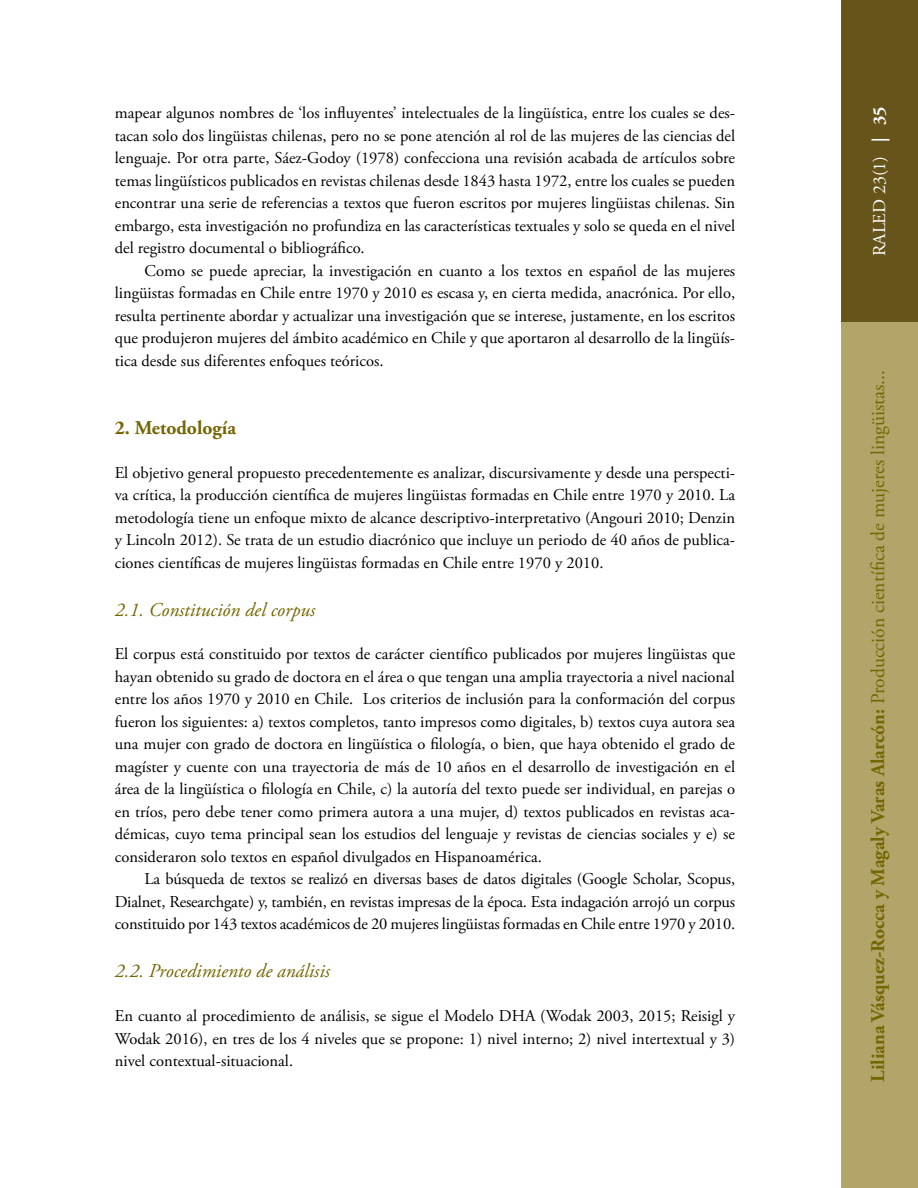
<style>
.page{position:relative;width:918px;height:1188px;background:#fff}
.page>*{position:absolute;margin:0;border:0;box-sizing:border-box;transform-origin:0 0}
.t1{font:19.5px "Adobe Garamond Pro";color:#746600}
.t2{font:italic 19.5px "Adobe Garamond Pro";color:#746600}
.t3{font:700 19.5px "Adobe Garamond Pro";color:#746600}
.t4{font:18px "Adobe Garamond Pro";color:#fff}
.t5{font:16.5px/22.5px "Adobe Garamond Pro";color:#000;text-align:justify}
.s1{font-weight:700}
</style>
<div class="page">
<div style="left:841px;top:0;width:77px;height:1188px;background:#b3a46a"></div>
<div style="left:841px;top:0;width:77px;height:322px;background:#67541a"></div>
<p class="t5" style="left:115px;top:102px;width:622px">mapear algunos nombres de ‘los influyentes’ intelectuales de la lingüística, entre los cuales se des&shy;tacan solo dos lingüistas chilenas, pero no se pone atención al rol de las mujeres de las ciencias del lenguaje. Por otra parte, Sáez-Godoy (1978) confecciona una revisión acabada de artículos sobre temas lingüísticos publicados en revistas chilenas desde 1843 hasta 1972, entre los cuales se pueden encontrar una serie de referencias a textos que fueron escritos por mujeres lingüistas chilenas. Sin embargo, esta investigación no profundiza en las características textuales y solo se queda en el nivel del registro documental o bibliográfico.</p>
<p class="t5" style="left:115px;top:260px;width:622px;text-indent:30px">Como se puede apreciar, la investigación en cuanto a los textos en español de las mujeres lingüistas formadas en Chile entre 1970 y 2010 es escasa y, en cierta medida, anacrónica. Por ello, resulta pertinente abordar y actualizar una investigación que se interese, justamente, en los escritos que produjeron mujeres del ámbito académico en Chile y que aportaron al desarrollo de la lingüís&shy;tica desde sus diferentes enfoques teóricos.</p>
<p class="t3" style="left:115px;top:416px;width:123px">2. Metodología</p>
<p class="t5" style="left:115px;top:462px;width:622px">El objetivo general propuesto precedentemente es analizar, discursivamente y desde una perspecti&shy;va crítica, la producción científica de mujeres lingüistas formadas en Chile entre 1970 y 2010. La metodología tiene un enfoque mixto de alcance descriptivo-interpretativo (Angouri 2010; Denzin y Lincoln 2012). Se trata de un estudio diacrónico que incluye un periodo de 40 años de publica&shy;ciones científicas de mujeres lingüistas formadas en Chile entre 1970 y 2010.</p>
<p class="t2" style="left:115px;top:598px;width:202px">2.1. Constitución del corpus</p>
<p class="t5" style="left:115px;top:643px;width:622px">El corpus está constituido por textos de carácter científico publicados por mujeres lingüistas que hayan obtenido su grado de doctora en el área o que tengan una amplia trayectoria a nivel nacional entre los años 1970 y 2010 en Chile. Los criterios de inclusión para la conformación del corpus fueron los siguientes: a) textos completos, tanto impresos como digitales, b) textos cuya autora sea una mujer con grado de doctora en lingüística o filología, o bien, que haya obtenido el grado de magíster y cuente con una trayectoria de más de 10 años en el desarrollo de investigación en el área de la lingüística o filología en Chile, c) la autoría del texto puede ser individual, en parejas o en tríos, pero debe tener como primera autora a una mujer, d) textos publicados en revistas aca&shy;démicas, cuyo tema principal sean los estudios del lenguaje y revistas de ciencias sociales y e) se consideraron solo textos en español divulgados en Hispanoamérica.</p>
<p class="t5" style="left:115px;top:868px;width:622px;text-indent:30px">La búsqueda de textos se realizó en diversas bases de datos digitales (Google Scholar, Scopus, Dialnet, Researchgate) y, también, en revistas impresas de la época. Esta indagación arrojó un corpus constituido por 143 textos académicos de 20 mujeres lingüistas formadas en Chile entre 1970 y 2010.</p>
<p class="t2" style="left:115px;top:959px;width:217px">2.2. Procedimiento de análisis</p>
<p class="t5" style="left:115px;top:1005px;width:622px">En cuanto al procedimiento de análisis, se sigue el Modelo DHA (Wodak 2003, 2015; Reisigl y Wodak 2016), en tres de los 4 niveles que se propone: 1) nivel interno; 2) nivel intertextual y 3) nivel contextual-situacional.</p>
<p class="t4" style="left:869px;top:256px;width:151px;rotate:-90deg">RALED 23(1) <span class="s1">| 35</span></p>
<p class="t1" style="left:866px;top:1082px;width:713px;rotate:-90deg"><span class="s1">Liliana Vásquez-Rocca y Magaly Varas Alarcón:</span> Producción científica de mujeres lingüistas...</p>
</div>
